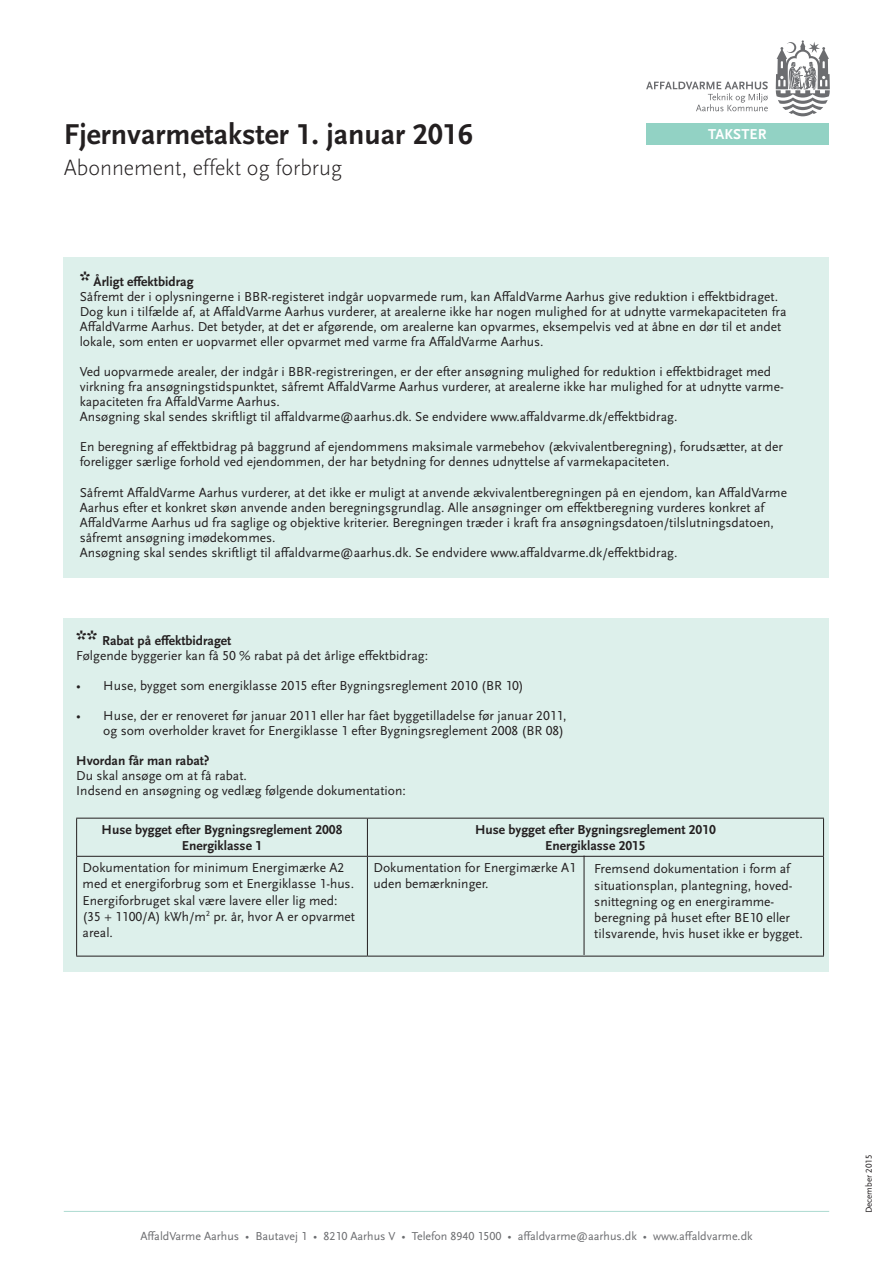
<style>
.page{position:relative;width:893px;height:1263px;background:#fff}
.page>*{position:absolute;margin:0;border:0;box-sizing:border-box;transform-origin:0 0}
.t1{font:700 30px "Scala Sans OT";color:#231f20}
.t2{font:300 22.5px "Scala Sans OT";color:#231f20}
.t3{font:700 15px "Scala Sans OT";letter-spacing:.01em;color:#fff}
.t4{font:13.5px/16.2px "Scala Sans OT";color:#231f20}
.t5{font:700 13.5px "Scala Sans OT";color:#231f20}
.t6{font:12px "Scala Sans OT";color:#6c6d70}
.t7{font:9px "Scala Sans OT";color:#231f20}
.s1{font-size:21px}
</style>
<div class="page">
<div style="left:64px;top:257px;width:765px;height:320px;background:#ddf0eb"></div>
<div style="left:64px;top:618px;width:765px;height:353px;background:#ddf0eb"></div>
<hr style="left:76px;top:818px;width:291px;height:1px;background:#231f20">
<hr style="left:76px;top:818px;width:1px;height:38px;background:#231f20">
<hr style="left:367px;top:818px;width:457px;height:1px;background:#231f20">
<hr style="left:367px;top:818px;width:1px;height:38px;background:#231f20">
<hr style="left:823px;top:818px;width:1px;height:38px;background:#231f20">
<hr style="left:76px;top:856px;width:291px;height:1px;background:#231f20">
<hr style="left:76px;top:857px;width:1px;height:99px;background:#231f20">
<hr style="left:367px;top:856px;width:457px;height:1px;background:#231f20">
<hr style="left:367px;top:857px;width:1px;height:99px;background:#231f20">
<hr style="left:823px;top:857px;width:1px;height:99px;background:#231f20">
<hr style="left:76px;top:956px;width:291px;height:1px;background:#231f20">
<hr style="left:367px;top:956px;width:457px;height:1px;background:#231f20">
<hr style="left:584px;top:856px;width:1px;height:99px;background:#231f20">
<hr style="left:64px;top:1211px;width:765px;height:1px;background:#b1ddd3">
<div style="left:646px;top:123px;width:182px;height:22px;background:#92d2c4"></div>
<svg style="left:776px;top:40px;width:54px;height:76px"></svg>
<svg style="left:646px;top:82px;width:122px;height:29px"></svg>
<p class="t1" style="left:64px;top:117px;width:410px">Fjernvarmetakster 1. januar 2016</p>
<p class="t3" style="left:708px;top:126px;width:60px">TAKSTER</p>
<p class="t2" style="left:64px;top:156px;width:280px">Abonnement, effekt og forbrug</p>
<p class="t5" style="left:80px;top:274px;width:115px"><span class="s1">*</span> Årligt effektbidrag</p>
<p class="t4" style="left:80px;top:289px;width:700px">Såfremt der i oplysningerne i BBR-registeret indgår uopvarmede rum, kan AffaldVarme Aarhus give reduktion i effektbidraget.</p>
<p class="t4" style="left:80px;top:304px;width:708px">Dog kun i tilfælde af, at AffaldVarme Aarhus vurderer, at arealerne ikke har nogen mulighed for at udnytte varmekapaciteten fra</p>
<p class="t4" style="left:80px;top:319px;width:703px;line-height:15px">AffaldVarme Aarhus. Det betyder, at det er afgørende, om arealerne kan opvarmes, eksempelvis ved at åbne en dør til et andet lokale, som enten er uopvarmet eller opvarmet med varme fra AffaldVarme Aarhus.</p>
<p class="t4" style="left:80px;top:365px;width:705px;line-height:15px">Ved uopvarmede arealer, der indgår i BBR-registreringen, er der efter ansøgning mulighed for reduktion i effektbidraget med virkning fra ansøgningstidspunktet, såfremt AffaldVarme Aarhus vurderer, at arealerne ikke har mulighed for at udnytte varme-</p>
<p class="t4" style="left:80px;top:394px;width:202px">kapaciteten fra AffaldVarme Aarhus.</p>
<p class="t4" style="left:80px;top:409px;width:599px">Ansøgning skal sendes skriftligt til affaldvarme@aarhus.dk. Se endvidere www.affaldvarme.dk/effektbidrag.</p>
<p class="t4" style="left:80px;top:440px;width:705px;line-height:15px">En beregning af effektbidrag på baggrund af ejendommens maksimale varmebehov (ækvivalentberegning), forudsætter, at der foreligger særlige forhold ved ejendommen, der har betydning for dennes udnyttelse af varmekapaciteten.</p>
<p class="t4" style="left:80px;top:485px;width:709px;line-height:15px">Såfremt AffaldVarme Aarhus vurderer, at det ikke er muligt at anvende ækvivalentberegningen på en ejendom, kan AffaldVarme<br>Aarhus efter et konkret skøn anvende anden beregningsgrundlag. Alle ansøgninger om effektberegning vurderes konkret af</p>
<p class="t4" style="left:80px;top:515px;width:695px;line-height:15px">AffaldVarme Aarhus ud fra saglige og objektive kriterier. Beregningen træder i kraft fra ansøgningsdatoen/tilslutningsdatoen, såfremt ansøgning imødekommes.</p>
<p class="t4" style="left:80px;top:544px;width:599px">Ansøgning skal sendes skriftligt til affaldvarme@aarhus.dk. Se endvidere www.affaldvarme.dk/effektbidrag.</p>
<p class="t5" style="left:76px;top:633px;width:157px"><span class="s1">**</span> Rabat på effektbidraget</p>
<p class="t4" style="left:76px;top:647px;width:353px">Følgende byggerier kan få 50 % rabat på det årlige effektbidrag:</p>
<p class="t4" style="left:76px;top:678px;width:449px">• Huse, bygget som energiklasse 2015 efter Bygningsreglement 2010 (BR 10)</p>
<p class="t4" style="left:76px;top:708px;width:492px;line-height:15px;text-align:right">• Huse, der er renoveret før januar 2011 eller har fået byggetilladelse før januar 2011, og som overholder kravet for Energiklasse 1 efter Bygningsreglement 2008 (BR 08)</p>
<p class="t5" style="left:76px;top:753px;width:135px">Hvordan får man rabat?</p>
<p class="t4" style="left:76px;top:768px;width:172px">Du skal ansøge om at få rabat.</p>
<p class="t4" style="left:76px;top:783px;width:331px">Indsend en ansøgning og vedlæg følgende dokumentation:</p>
<p class="t5" style="left:102px;top:822px;width:242px">Huse bygget efter Bygningsreglement 2008</p>
<p class="t5" style="left:182px;top:838px;width:82px">Energiklasse 1</p>
<p class="t4" style="left:83px;top:860px;width:273px">Dokumentation for minimum Energimærke A2 med et energiforbrug som et Energiklasse 1-hus.</p>
<p class="t4" style="left:83px;top:892px;width:274px">Energiforbruget skal være lavere eller lig med: (35 + 1100/A) kWh/m<sup>2</sup> pr. år, hvor A er opvarmet areal.</p>
<p class="t5" style="left:475px;top:822px;width:242px">Huse bygget efter Bygningsreglement 2010</p>
<p class="t5" style="left:545px;top:838px;width:102px">Energiklasse 2015</p>
<p class="t4" style="left:373px;top:860px;width:204px">Dokumentation for Energimærke A1</p>
<p class="t4" style="left:373px;top:876px;width:117px">uden bemærkninger.</p>
<p class="t4" style="left:594px;top:861px;width:197px">Fremsend dokumentation i form af</p>
<p class="t4" style="left:594px;top:877px;width:210px">situationsplan, plantegning, hoved&shy;snittegning og en energiramme&shy;beregning på huset efter BE10 eller tilsvarende, hvis huset ikke er bygget.</p>
<p class="t6" style="left:140px;top:1229px;width:614px">AffaldVarme Aarhus • Bautavej 1 • 8210 Aarhus V • Telefon 8940 1500 • affaldvarme@aarhus.dk • www.affaldvarme.dk</p>
<p class="t7" style="left:864px;top:1213px;width:60px;rotate:-90deg">December 2015</p>
</div>
